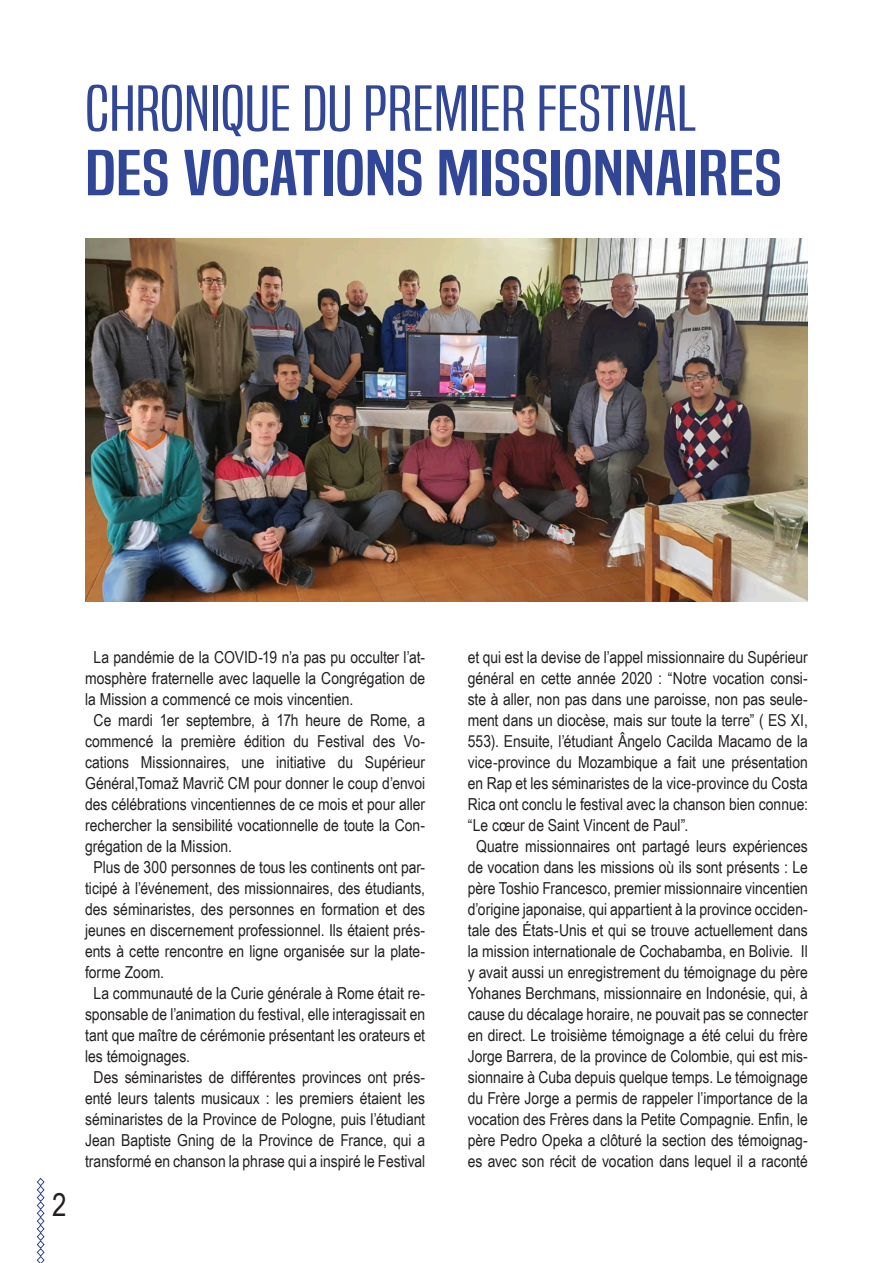
<style>
.page{position:relative;width:893px;height:1263px;background:#fff}
.page>*{position:absolute;margin:0;border:0;box-sizing:border-box;transform-origin:0 0}
.t1{font:60px "Built Titling Lt";color:#314697;scale:1.48 1}
.t2{font:60px "Built Titling Rg";color:#314697;scale:1.48 1}
.t3{font:31.5px "Arial Narrow";color:#231f20}
.t4{font:16.5px/21px "Arial Narrow";color:#231f20;text-align:justify}
</style>
<div class="page">
<svg style="left:36px;top:1177px;width:9px;height:86px"></svg>
<img style="left:85px;top:238px;width:723px;height:363px">
<p class="t1" style="left:85px;top:73px;width:415px">CHRONIQUE DU PREMIER FESTIVAL</p>
<p class="t2" style="left:85px;top:138px;width:472px">DES VOCATIONS MISSIONNAIRES</p>
<h2 class="t3" style="left:52px;top:1181px;width:16px">2</h2>
<p class="t4" style="left:85px;top:646px;width:342px;text-indent:9px">La pandémie de la COVID-19 n’a pas pu occulter l’at&shy;mosphère fraternelle avec laquelle la Congrégation de la Mission a commencé ce mois vincentien.</p>
<p class="t4" style="left:85px;top:709px;width:342px;text-indent:9px">Ce mardi 1er septembre, à 17h heure de Rome, a commencé la première édition du Festival des Vo&shy;cations Missionnaires, une initiative du Supérieur Général,Tomaž Mavrič CM pour donner le coup d’envoi des célébrations vincentiennes de ce mois et pour aller rechercher la sensibilité vocationnelle de toute la Con&shy;grégation de la Mission.</p>
<p class="t4" style="left:85px;top:856px;width:342px;text-indent:9px">Plus de 300 personnes de tous les continents ont par&shy;ticipé à l’événement, des missionnaires, des étudiants, des séminaristes, des personnes en formation et des jeunes en discernement professionnel. Ils étaient prés&shy;ents à cette rencontre en ligne organisée sur la plate&shy;forme Zoom.</p>
<p class="t4" style="left:85px;top:982px;width:342px;text-indent:9px">La communauté de la Curie générale à Rome était re&shy;sponsable de l’animation du festival, elle interagissait en tant que maître de cérémonie présentant les orateurs et les témoignages.</p>
<p class="t4" style="left:85px;top:1066px;width:342px;text-align:center">Des séminaristes de différentes provinces ont prés&shy;enté leurs talents musicaux : les premiers étaient les séminaristes de la Province de Pologne, puis l’étudiant Jean Baptiste Gning de la Province de France, qui a transformé en chanson la phrase qui a inspiré le Festival</p>
<p class="t4" style="left:468px;top:646px;width:342px">et qui est la devise de l’appel missionnaire du Supérieur général en cette année 2020 : “Notre vocation consi&shy;ste à aller, non pas dans une paroisse, non pas seule&shy;ment dans un diocèse, mais sur toute la terre” ( ES XI, 553). Ensuite, l’étudiant Ângelo Cacilda Macamo de la vice-province du Mozambique a fait une présentation en Rap et les séminaristes de la vice-province du Costa Rica ont conclu le festival avec la chanson bien connue: “Le cœur de Saint Vincent de Paul”.</p>
<p class="t4" style="left:468px;top:835px;width:342px;text-align:center">Quatre missionnaires ont partagé leurs expériences de vocation dans les missions où ils sont présents : Le père Toshio Francesco, premier missionnaire vincentien d’origine japonaise, qui appartient à la province occiden&shy;tale des États-Unis et qui se trouve actuellement dans la mission internationale de Cochabamba, en Bolivie. Il y avait aussi un enregistrement du témoignage du père Yohanes Berchmans, missionnaire en Indonésie, qui, à cause du décalage horaire, ne pouvait pas se connecter en direct. Le troisième témoignage a été celui du frère Jorge Barrera, de la province de Colombie, qui est mis&shy;sionnaire à Cuba depuis quelque temps. Le témoignage du Frère Jorge a permis de rappeler l’importance de la vocation des Frères dans la Petite Compagnie. Enfin, le père Pedro Opeka a clôturé la section des témoignag&shy;es avec son récit de vocation dans lequel il a raconté</p>
</div>
